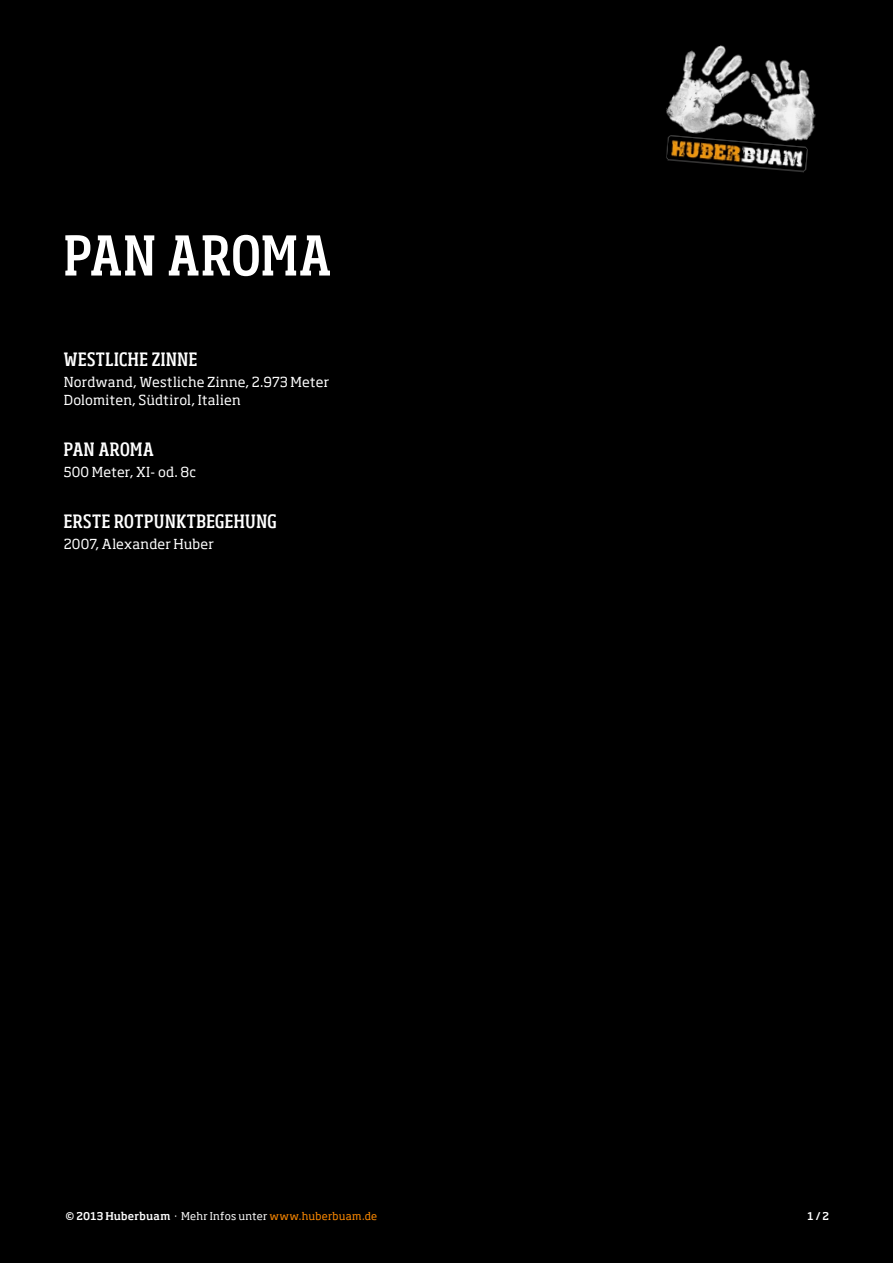
<style>
.page{position:relative;width:893px;height:1263px;background:#000}
.page>*{position:absolute;margin:0;border:0;box-sizing:border-box;transform-origin:0 0}
.t1{font:500 condensed 54px "Soho W01";letter-spacing:.015em;color:#fff}
.t2{font:500 condensed 18px "Soho W01";letter-spacing:.03em;color:#fff}
.t3{font:13.5px/18px "Soho W01";letter-spacing:.01em;color:#fff}
.t4{font:10.5px "Soho W01";letter-spacing:.025em;color:#ff8b00}
.t5{font:500 10.5px "Soho W01";color:#fff}
.s1{font-weight:500;color:#fff}
.s2{color:#fff}
</style>
<div class="page">
<img style="left:666px;top:45px;width:150px;height:128px">
<h1 class="t1" style="left:64px;top:222px;width:269px">PAN AROMA</h1>
<h2 class="t2" style="left:64px;top:348px;width:135px">WESTLICHE ZINNE</h2>
<p class="t3" style="left:64px;top:372px;width:267px">Nordwand, Westliche Zinne, 2.973 Meter<br>Dolomiten, Südtirol, Italien</p>
<h2 class="t2" style="left:64px;top:438px;width:91px">PAN AROMA</h2>
<p class="t3" style="left:64px;top:462px;width:134px">500 Meter, XI- od. 8c</p>
<h2 class="t2" style="left:64px;top:510px;width:214px">ERSTE ROTPUNKTBEGEHUNG</h2>
<p class="t3" style="left:64px;top:534px;width:152px">2007, Alexander Huber</p>
<p class="t4" style="left:65px;top:1210px;width:313px"><span class="s1">© 2013 Huberbuam</span> <span class="s2">· Mehr Infos unter</span> www.huberbuam.de</p>
<p class="t5" style="left:808px;top:1210px;width:23px">1 / 2</p>
</div>
